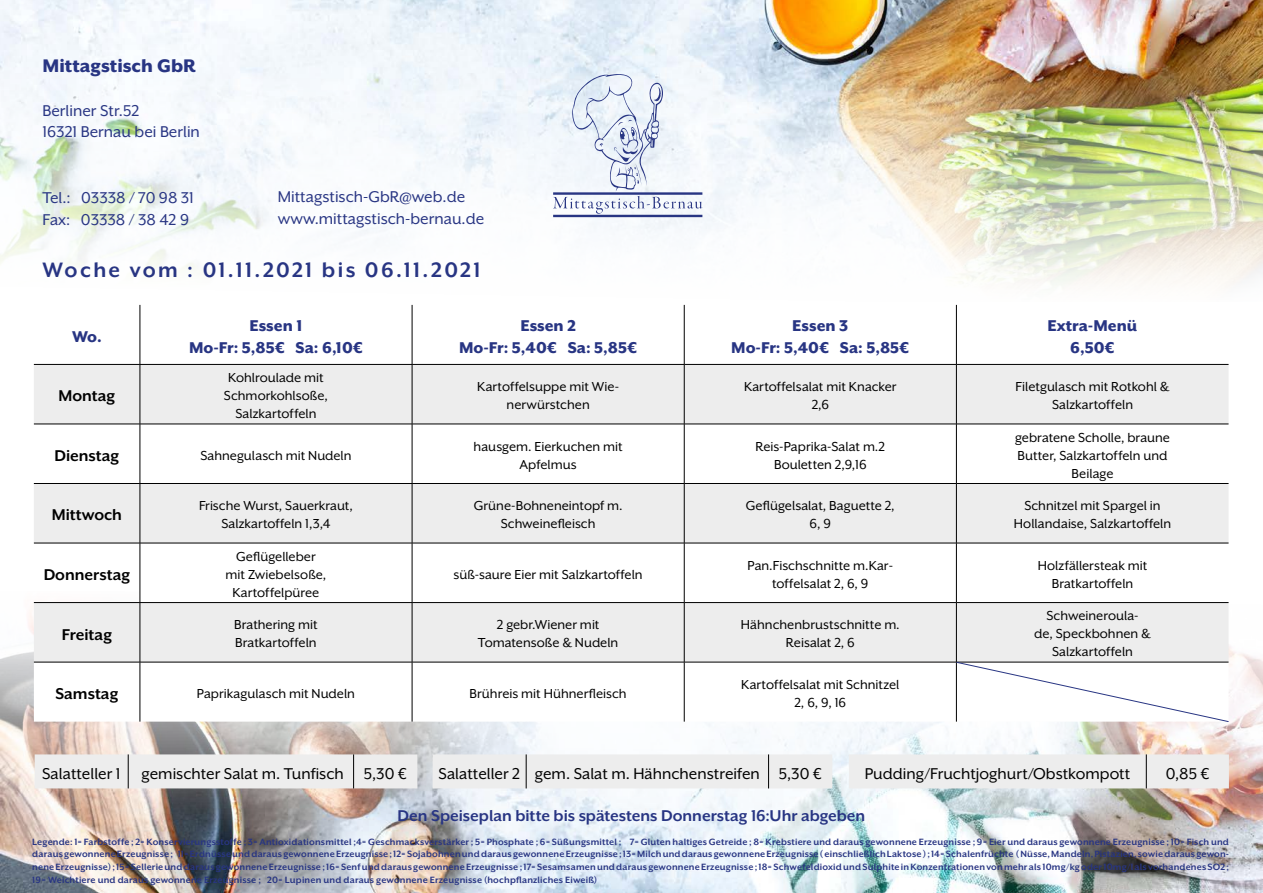
<style>
.page{position:relative;width:1263px;height:893px;background:#fff}
.page>*{position:absolute;margin:0;border:0;box-sizing:border-box;transform-origin:0 0}
.t1{font:700 24px "Mr Eaves XL San OT";letter-spacing:.09em;color:#283583}
.t2{font:800 21px "Mr Eaves XL San OT";color:#283583}
.t3{font:18px "Mr Eaves XL San OT";color:#000}
.t4{font:18px/21.6px "Mr Eaves XL San OT";color:#283583}
.t5{font:800 18px/21.6px "Mr Eaves XL San OT";color:#283583;text-align:center}
.t6{font:700 18px "Mr Eaves XL San OT";color:#283583}
.t7{font:700 18px "Mr Eaves XL San OT";color:#000}
.t8{font:15px/18px "Mr Eaves XL San OT";color:#000;text-align:center}
.t9{font:700 10.5px/12.6px "Mr Eaves XL San OT";letter-spacing:.015em;color:#283583;text-align:justify}
</style>
<div class="page">
<img style="left:0;top:541px;width:1263px;height:352px">
<img style="left:0;top:0;width:1263px;height:23px">
<img style="left:0;top:23px;width:1263px;height:323px">
<hr style="left:553px;top:215px;width:149px;height:2px;background:#283583">
<svg style="left:553px;top:74px;width:149px;height:140px"></svg>
<div style="left:35px;top:754px;width:382px;height:34px;background:#ededed"></div>
<hr style="left:128px;top:754px;width:1px;height:34px;background:#000">
<hr style="left:353px;top:754px;width:1px;height:34px;background:#000">
<div style="left:433px;top:754px;width:399px;height:34px;background:#ededed"></div>
<hr style="left:526px;top:754px;width:1px;height:34px;background:#000">
<hr style="left:768px;top:754px;width:1px;height:34px;background:#000">
<div style="left:849px;top:754px;width:380px;height:34px;background:#ededed"></div>
<hr style="left:1146px;top:754px;width:1px;height:34px;background:#000">
<div style="left:34px;top:365px;width:1194px;height:59px;background:#ededed"></div>
<svg style="left:34px;top:425px;width:1194px;height:297px"></svg>
<hr style="left:140px;top:305px;width:1px;height:59px;background:#000">
<hr style="left:412px;top:305px;width:1px;height:59px;background:#000">
<hr style="left:684px;top:305px;width:1px;height:59px;background:#000">
<hr style="left:956px;top:305px;width:1px;height:59px;background:#000">
<hr style="left:34px;top:364px;width:106px;height:1px;background:#000">
<hr style="left:140px;top:364px;width:272px;height:1px;background:#000">
<hr style="left:140px;top:365px;width:1px;height:59px;background:#000">
<hr style="left:412px;top:364px;width:272px;height:1px;background:#000">
<hr style="left:412px;top:365px;width:1px;height:59px;background:#000">
<hr style="left:684px;top:364px;width:272px;height:1px;background:#000">
<hr style="left:684px;top:365px;width:1px;height:59px;background:#000">
<hr style="left:956px;top:364px;width:272px;height:1px;background:#000">
<hr style="left:956px;top:365px;width:1px;height:59px;background:#000">
<hr style="left:34px;top:424px;width:106px;height:1px;background:#000">
<hr style="left:140px;top:424px;width:272px;height:1px;background:#000">
<hr style="left:140px;top:424px;width:1px;height:59px;background:#000">
<hr style="left:412px;top:424px;width:272px;height:1px;background:#000">
<hr style="left:412px;top:424px;width:1px;height:59px;background:#000">
<hr style="left:684px;top:424px;width:272px;height:1px;background:#000">
<hr style="left:684px;top:424px;width:1px;height:59px;background:#000">
<hr style="left:956px;top:424px;width:272px;height:1px;background:#000">
<hr style="left:956px;top:424px;width:1px;height:59px;background:#000">
<hr style="left:34px;top:483px;width:106px;height:1px;background:#000">
<hr style="left:140px;top:483px;width:272px;height:1px;background:#000">
<hr style="left:140px;top:484px;width:1px;height:59px;background:#000">
<hr style="left:412px;top:483px;width:272px;height:1px;background:#000">
<hr style="left:412px;top:484px;width:1px;height:59px;background:#000">
<hr style="left:684px;top:483px;width:272px;height:1px;background:#000">
<hr style="left:684px;top:484px;width:1px;height:59px;background:#000">
<hr style="left:956px;top:483px;width:272px;height:1px;background:#000">
<hr style="left:956px;top:484px;width:1px;height:59px;background:#000">
<hr style="left:34px;top:543px;width:106px;height:1px;background:#000">
<hr style="left:140px;top:543px;width:272px;height:1px;background:#000">
<hr style="left:140px;top:543px;width:1px;height:59px;background:#000">
<hr style="left:412px;top:543px;width:272px;height:1px;background:#000">
<hr style="left:412px;top:543px;width:1px;height:59px;background:#000">
<hr style="left:684px;top:543px;width:272px;height:1px;background:#000">
<hr style="left:684px;top:543px;width:1px;height:59px;background:#000">
<hr style="left:956px;top:543px;width:272px;height:1px;background:#000">
<hr style="left:956px;top:543px;width:1px;height:59px;background:#000">
<hr style="left:34px;top:602px;width:106px;height:1px;background:#000">
<hr style="left:140px;top:602px;width:272px;height:1px;background:#000">
<hr style="left:140px;top:603px;width:1px;height:59px;background:#000">
<hr style="left:412px;top:602px;width:272px;height:1px;background:#000">
<hr style="left:412px;top:603px;width:1px;height:59px;background:#000">
<hr style="left:684px;top:602px;width:272px;height:1px;background:#000">
<hr style="left:684px;top:603px;width:1px;height:59px;background:#000">
<hr style="left:956px;top:602px;width:272px;height:1px;background:#000">
<hr style="left:956px;top:603px;width:1px;height:59px;background:#000">
<hr style="left:34px;top:662px;width:106px;height:1px;background:#000">
<hr style="left:140px;top:662px;width:272px;height:1px;background:#000">
<hr style="left:140px;top:662px;width:1px;height:60px;background:#000">
<hr style="left:412px;top:662px;width:272px;height:1px;background:#000">
<hr style="left:412px;top:662px;width:1px;height:60px;background:#000">
<hr style="left:684px;top:662px;width:272px;height:1px;background:#000">
<hr style="left:684px;top:662px;width:1px;height:60px;background:#000">
<svg style="left:956px;top:662px;width:272px;height:60px"></svg>
<h2 class="t2" style="left:43px;top:56px;width:155px">Mittagstisch GbR</h2>
<h3 class="t4" style="left:43px;top:99px;width:159px">Berliner Str.52<br>16321 Bernau bei Berlin</h3>
<h3 class="t4" style="left:43px;top:187px;width:153px">Tel.: 03338 / 70 98 31<br>Fax: 03338 / 38 42 9</h3>
<h3 class="t4" style="left:278px;top:186px;width:208px">Mittagstisch-GbR@web.de www.mittagstisch-bernau.de</h3>
<h1 class="t1" style="left:42px;top:258px;width:440px">Woche vom : 01.11.2021 bis 06.11.2021</h1>
<h3 class="t5" style="left:72px;top:326px;width:31px">Wo.</h3>
<h3 class="t5" style="left:189px;top:315px;width:175px">Essen 1<br>Mo-Fr: 5,85€ Sa: 6,10€</h3>
<h3 class="t5" style="left:459px;top:315px;width:180px">Essen 2<br>Mo-Fr: 5,40€ Sa: 5,85€</h3>
<h3 class="t5" style="left:731px;top:315px;width:180px">Essen 3<br>Mo-Fr: 5,40€ Sa: 5,85€</h3>
<h3 class="t5" style="left:1047px;top:315px;width:91px">Extra-Menü<br>6,50€</h3>
<h3 class="t7" style="left:58px;top:387px;width:58px">Montag</h3>
<h3 class="t8" style="left:224px;top:369px;width:106px">Kohlroulade mit<br>Schmorkohlsoße,<br>Salzkartoffeln</h3>
<h3 class="t8" style="left:477px;top:378px;width:143px">Kartoffelsuppe mit Wie&shy;nerwürstchen</h3>
<h3 class="t8" style="left:744px;top:378px;width:154px">Kartoffelsalat mit Knacker<br>2,6</h3>
<h3 class="t8" style="left:1016px;top:378px;width:155px">Filetgulasch mit Rotkohl &amp;<br>Salzkartoffeln</h3>
<h3 class="t7" style="left:54px;top:446px;width:66px">Dienstag</h3>
<h3 class="t8" style="left:200px;top:446px;width:153px">Sahnegulasch mit Nudeln</h3>
<h3 class="t8" style="left:474px;top:437px;width:151px">hausgem. Eierkuchen mit<br>Apfelmus</h3>
<h3 class="t8" style="left:755px;top:437px;width:131px">Reis-Paprika-Salat m.2<br>Bouletten 2,9,16</h3>
<h3 class="t8" style="left:1015px;top:428px;width:156px">gebratene Scholle, braune<br>Butter, Salzkartoffeln und<br>Beilage</h3>
<h3 class="t7" style="left:52px;top:506px;width:72px">Mittwoch</h3>
<h3 class="t8" style="left:199px;top:497px;width:155px">Frische Wurst, Sauerkraut,<br>Salzkartoffeln 1,3,4</h3>
<h3 class="t8" style="left:474px;top:497px;width:150px">Grüne-Bohneneintopf m.<br>Schweinefleisch</h3>
<h3 class="t8" style="left:746px;top:497px;width:150px">Geflügelsalat, Baguette 2,<br>6, 9</h3>
<h3 class="t8" style="left:1014px;top:497px;width:159px">Schnitzel mit Spargel in<br>Hollandaise, Salzkartoffeln</h3>
<h3 class="t7" style="left:44px;top:566px;width:88px">Donnerstag</h3>
<h3 class="t8" style="left:226px;top:547px;width:102px">Geflügelleber mit Zwiebelsoße,<br>Kartoffelpüree</h3>
<h3 class="t8" style="left:454px;top:565px;width:191px">süß-saure Eier mit Salzkartoffeln</h3>
<h3 class="t8" style="left:748px;top:556px;width:147px">Pan.Fischschnitte m.Kar&shy;toffelsalat 2, 6, 9</h3>
<h3 class="t8" style="left:1038px;top:556px;width:111px">Holzfällersteak mit<br>Bratkartoffeln</h3>
<h3 class="t7" style="left:62px;top:625px;width:52px">Freitag</h3>
<h3 class="t8" style="left:234px;top:616px;width:85px;text-align:left">Brathering mit<br>Bratkartoffeln</h3>
<h3 class="t8" style="left:478px;top:616px;width:142px">2 gebr.Wiener mit<br>Tomatensoße &amp; Nudeln</h3>
<h3 class="t8" style="left:741px;top:616px;width:160px">Hähnchenbrustschnitte m.<br>Reisalat 2, 6</h3>
<h3 class="t8" style="left:1034px;top:607px;width:118px">Schweineroula-<br>de, Speckbohnen &amp;<br>Salzkartoffeln</h3>
<h3 class="t7" style="left:55px;top:685px;width:64px">Samstag</h3>
<h3 class="t8" style="left:197px;top:684px;width:160px">Paprikagulasch mit Nudeln</h3>
<h3 class="t8" style="left:470px;top:684px;width:159px">Brühreis mit Hühnerfleisch</h3>
<h3 class="t8" style="left:741px;top:675px;width:160px">Kartoffelsalat mit Schnitzel<br>2, 6, 9, 16</h3>
<h3 class="t3" style="left:42px;top:764px;width:366px">Salatteller 1 gemischter Salat m. Tunfisch 5,30 €</h3>
<h3 class="t3" style="left:439px;top:764px;width:385px">Salatteller 2 gem. Salat m. Hähnchenstreifen 5,30 €</h3>
<h3 class="t3" style="left:865px;top:764px;width:267px">Pudding/Fruchtjoghurt/Obstkompott</h3>
<h3 class="t3" style="left:1166px;top:764px;width:45px">0,85 €</h3>
<h3 class="t6" style="left:398px;top:807px;width:469px">Den Speiseplan bitte bis spätestens Donnerstag 16:Uhr abgeben</h3>
<p class="t9" style="left:32px;top:835px;width:1198px">Legende: 1= Farbstoffe ; 2= Konservierungsstoffe ; 3= Antioxidationsmittel ;4= Geschmacksverstärker ; 5= Phosphate ; 6= Süßungsmittel ; 7= Gluten haltiges Getreide ; 8= Krebstiere und daraus gewonnene Erzeugnisse ; 9= Eier und daraus gewonnene Erzeugnisse ; 10= Fisch und daraus gewonnene Erzeugnisse ; 11= Erdnüsse und daraus gewonnene Erzeugnisse ; 12= Sojabohnen und daraus gewonnene Erzeugnisse ; 13= Milch und daraus gewonnene Erzeugnisse ( einschließlich Laktose ) ; 14= Schalenfrüchte ( Nüsse, Mandeln, Pistazien, sowie daraus gewon&shy;nene Erzeugnisse) ; 15= Sellerie und daraus gewonnene Erzeugnisse ; 16= Senf und daraus gewonnene Erzeugnisse ; 17= Sesamsamen und daraus gewonnene Erzeugnisse ; 18= Schwefeldioxid und Sulphite in Konzentrationen von mehr als 10mg/kg oder 10mg/l als vorhandenes SO2 ; 19= Weichtiere und daraus gewonnene Erzeugnisse ; 20= Lupinen und daraus gewonnene Erzeugnisse (hochpflanzliches Eiweiß)</p>
</div>
